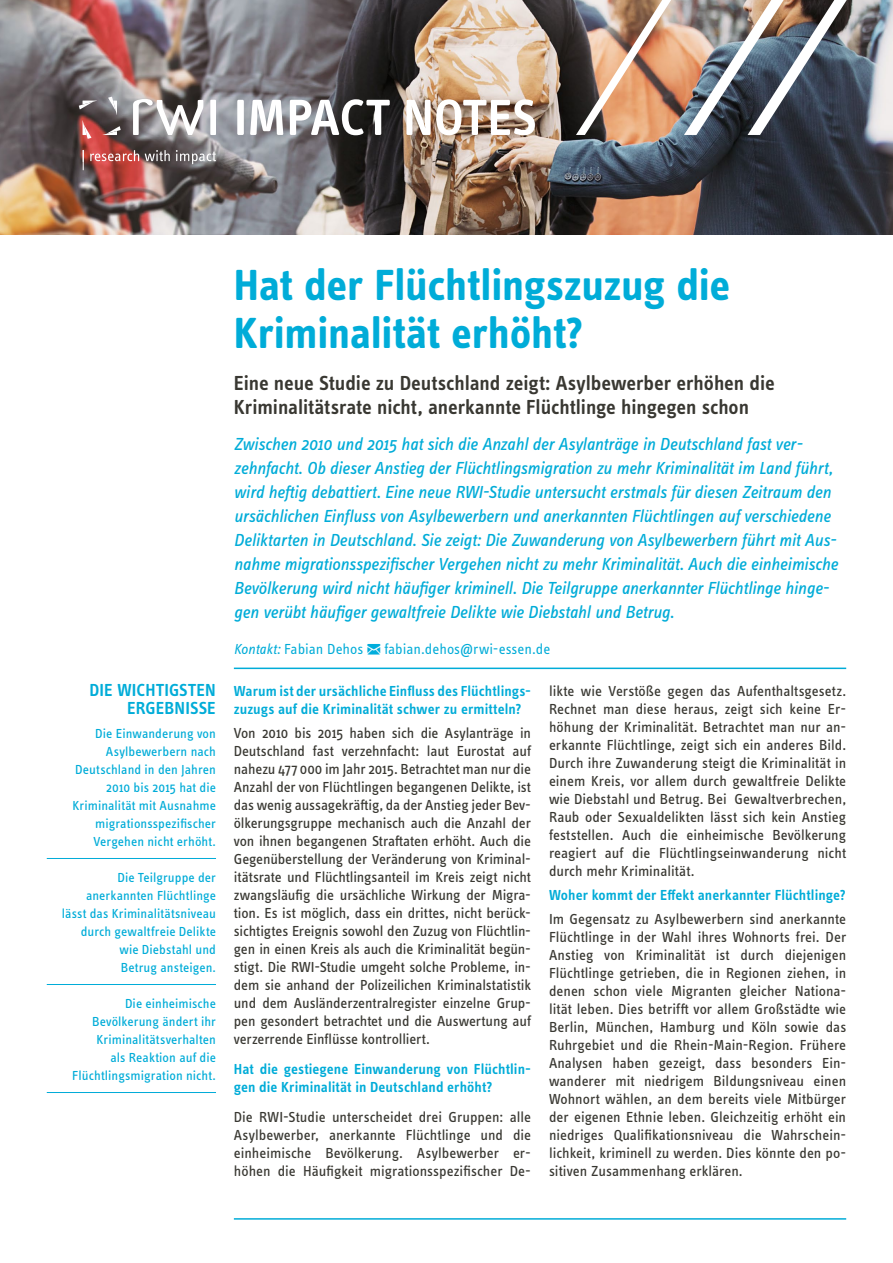
<style>
.page{position:relative;width:893px;height:1263px;background:#fff}
.page>*{position:absolute;margin:0;border:0;box-sizing:border-box;transform-origin:0 0}
.t1{font:600 52.5px "Info OT Text";letter-spacing:-.005em;color:#fff}
.t2{font:700 45px/48px "Info OT Text";letter-spacing:-.005em;color:#00acd8}
.t3{font:600 21px/24px "Info OT Text";letter-spacing:-.005em;color:#393832}
.t4{font:italic 18px/24px "Info OT Text";letter-spacing:-.01em;color:#00acd8}
.t5{font:600 18px/18px "Info OT Text";letter-spacing:.005em;color:#00acd8;text-align:right}
.t6{font:15px/18px "Info OT Text";color:#393832;text-align:justify}
.t7{font:600 15px/18px "Info OT Text";letter-spacing:.005em;color:#00acd8}
.t8{font:15px "Info OT Text";color:#00acd8}
.t9{font:13.5px/18px "Info OT Text";letter-spacing:.005em;color:#00acd8;text-align:right}
.s1{font-style:italic}
</style>
<div class="page">
<img style="left:0;top:0;width:893px;height:234px">
<hr style="left:234px;top:1218px;width:612px;height:2px;background:#00acd8">
<svg style="left:79px;top:101px;width:18px;height:8px"></svg>
<svg style="left:83px;top:120px;width:8px;height:19px"></svg>
<svg style="left:108px;top:97px;width:9px;height:18px"></svg>
<svg style="left:102px;top:126px;width:19px;height:9px"></svg>
<div style="left:210px;top:100px;width:6px;height:35px;background:#fff"></div>
<svg style="left:133px;top:99px;width:70px;height:36px"></svg>
<svg style="left:83px;top:150px;width:133px;height:20px;background:#976966"></svg>
<img style="left:576px;top:0;width:95px;height:135px">
<img style="left:684px;top:0;width:163px;height:135px">
<hr style="left:234px;top:668px;width:612px;height:1px;background:#00acd8">
<hr style="left:47px;top:858px;width:169px;height:1px;background:#00acd8">
<hr style="left:47px;top:984px;width:169px;height:1px;background:#00acd8">
<hr style="left:47px;top:1092px;width:169px;height:1px;background:#00acd8">
<h1 class="t1" style="left:234px;top:85px;width:305px">IMPACT NOTES</h1>
<p class="t5" style="left:89px;top:681px;width:128px">DIE WICHTIGSTEN<br>ERGEBNISSE</p>
<p class="t9" style="left:72px;top:724px;width:145px">Die Einwanderung von<br>Asylbewerbern nach<br>Deutschland in den Jahren<br>2010 bis 2015 hat die<br>Kriminalität mit Ausnahme migrationsspezifischer<br>Vergehen nicht erhöht.</p>
<p class="t9" style="left:62px;top:868px;width:156px">Die Teilgruppe der anerkannten Flüchtlinge lässt das Kriminalitätsniveau durch gewaltfreie Delikte wie Diebstahl und<br>Betrug ansteigen.</p>
<p class="t9" style="left:72px;top:994px;width:145px">Die einheimische<br>Bevölkerung ändert ihr<br>Kriminalitätsverhalten<br>als Reaktion auf die<br>Flüchtlingsmigration nicht.</p>
<h2 class="t2" style="left:234px;top:260px;width:498px">Hat der Flüchtlingszuzug die<br>Kriminalität erhöht?</h2>
<h3 class="t3" style="left:234px;top:371px;width:542px">Eine neue Studie zu Deutschland zeigt: Asylbewerber erhöhen die<br>Kriminalitätsrate nicht, anerkannte Flüchtlinge hingegen schon</h3>
<p class="t4" style="left:234px;top:432px;width:605px">Zwischen 2010 und 2015 hat sich die Anzahl der Asylanträge in Deutschland fast ver&shy;zehnfacht. Ob dieser Anstieg der Flüchtlingsmigration zu mehr Kriminalität im Land führt, wird heftig debattiert. Eine neue RWI-Studie untersucht erstmals für diesen Zeitraum den ursächlichen Einfluss von Asylbewerbern und anerkannten Flüchtlingen auf verschiedene Deliktarten in Deutschland. Sie zeigt: Die Zuwanderung von Asylbewerbern führt mit Aus&shy;nahme migrationsspezifischer Vergehen nicht zu mehr Kriminalität. Auch die einheimische Bevölkerung wird nicht häufiger kriminell. Die Teilgruppe anerkannter Flüchtlinge hinge&shy;gen verübt häufiger gewaltfreie Delikte wie Diebstahl und Betrug.</p>
<p class="t8" style="left:234px;top:640px;width:131px"><span class="s1">Kontakt:</span> Fabian Dehos</p>
<p class="t8" style="left:384px;top:640px;width:168px">fabian.dehos@rwi-essen.de</p>
<p class="t7" style="left:234px;top:682px;width:299px">Warum ist der ursächliche Einfluss des Flüchtlings&shy;zuzugs auf die Kriminalität schwer zu ermitteln?</p>
<p class="t6" style="left:234px;top:724px;width:299px">Von 2010 bis 2015 haben sich die Asylanträge in Deutschland fast verzehnfacht: laut Eurostat auf nahezu 477 000 im Jahr 2015. Betrachtet man nur die Anzahl der von Flüchtlingen begangenen Delikte, ist das wenig aussagekräftig, da der Anstieg jeder Bev&shy;ölkerungsgruppe mechanisch auch die Anzahl der von ihnen begangenen Straftaten erhöht. Auch die Gegenüberstellung der Veränderung von Kriminal&shy;itätsrate und Flüchtlingsanteil im Kreis zeigt nicht zwangsläufig die ursächliche Wirkung der Migra&shy;tion. Es ist möglich, dass ein drittes, nicht berück&shy;sichtigtes Ereignis sowohl den Zuzug von Flüchtlin&shy;gen in einen Kreis als auch die Kriminalität begün&shy;stigt. Die RWI-Studie umgeht solche Probleme, in&shy;dem sie anhand der Polizeilichen Kriminalstatistik und dem Ausländerzentralregister einzelne Grup&shy;pen gesondert betrachtet und die Auswertung auf verzerrende Einflüsse kontrolliert.</p>
<p class="t7" style="left:234px;top:1060px;width:299px">Hat die gestiegene Einwanderung von Flüchtlin&shy;gen die Kriminalität in Deutschland erhöht?</p>
<p class="t6" style="left:234px;top:1108px;width:299px">Die RWI-Studie unterscheidet drei Gruppen: alle Asylbewerber, anerkannte Flüchtlinge und die einheimische Bevölkerung. Asylbewerber er&shy;höhen die Häufigkeit migrationsspezifischer De-</p>
<p class="t6" style="left:549px;top:682px;width:299px">likte wie Verstöße gegen das Aufenthaltsgesetz.<br>Rechnet man diese heraus, zeigt sich keine Er&shy;höhung der Kriminalität. Betrachtet man nur an&shy;erkannte Flüchtlinge, zeigt sich ein anderes Bild.<br>Durch ihre Zuwanderung steigt die Kriminalität in einem Kreis, vor allem durch gewaltfreie Delikte wie Diebstahl und Betrug. Bei Gewaltverbrechen, Raub oder Sexualdelikten lässt sich kein Anstieg feststellen. Auch die einheimische Bevölkerung reagiert auf die Flüchtlingseinwanderung nicht durch mehr Kriminalität.</p>
<p class="t7" style="left:549px;top:886px;width:298px">Woher kommt der Effekt anerkannter Flüchtlinge?</p>
<p class="t6" style="left:549px;top:910px;width:299px">Im Gegensatz zu Asylbewerbern sind anerkannte Flüchtlinge in der Wahl ihres Wohnorts frei. Der Anstieg von Kriminalität ist durch diejenigen Flüchtlinge getrieben, die in Regionen ziehen, in denen schon viele Migranten gleicher Nationa&shy;lität leben. Dies betrifft vor allem Großstädte wie Berlin, München, Hamburg und Köln sowie das Ruhrgebiet und die Rhein-Main-Region. Frühere Analysen haben gezeigt, dass besonders Ein&shy;wanderer mit niedrigem Bildungsniveau einen Wohnort wählen, an dem bereits viele Mitbürger der eigenen Ethnie leben. Gleichzeitig erhöht ein niedriges Qualifikationsniveau die Wahrschein&shy;lichkeit, kriminell zu werden. Dies könnte den po&shy;sitiven Zusammenhang erklären.</p>
</div>
